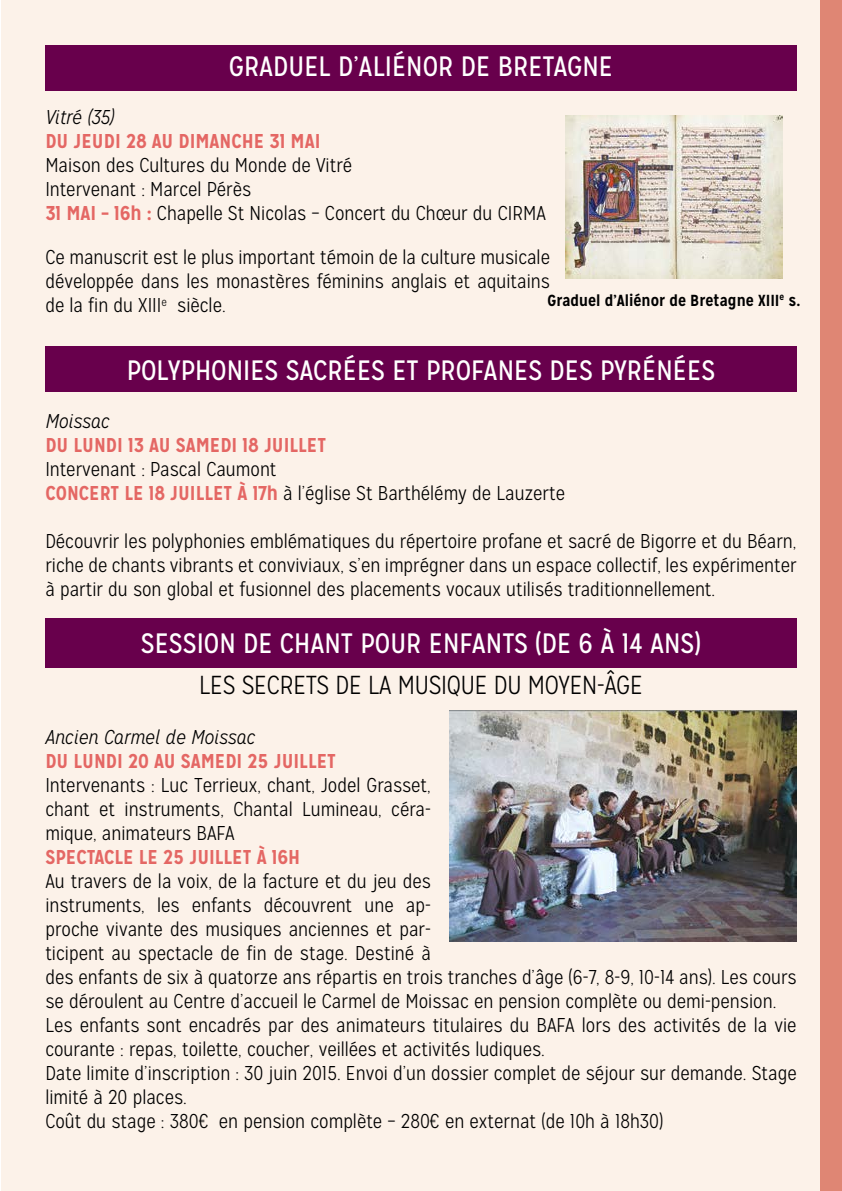
<style>
.page{position:relative;width:842px;height:1191px;background:#fff}
.page>*{position:absolute;margin:0;border:0;box-sizing:border-box;transform-origin:0 0}
.t1{font:28px "Mission Gothic";color:#fff}
.t2{font:300 26px "Mission Gothic";letter-spacing:-.01em;color:#000}
.t3{font:300 20px/24px "Mission Gothic";color:#000}
.t4{font:700 20px "Mission Gothic";color:#e46764}
.t5{font:italic 300 20px "Mission Gothic";color:#000}
.t6{font:700 16px "Mission Gothic";color:#000}
.s1{font-weight:700;color:#e46764}
</style>
<div class="page">
<div style="left:1px;top:0;width:841px;height:1191px;background:#fcf2e9"></div>
<div style="left:45px;top:45px;width:752px;height:46px;background:#68004c"></div>
<div style="left:45px;top:346px;width:752px;height:45px;background:#68004c"></div>
<div style="left:45px;top:617px;width:752px;height:50px;background:#68004c"></div>
<div style="left:820px;top:0;width:22px;height:1191px;background:#df8674"></div>
<img style="left:449px;top:710px;width:348px;height:231px">
<img style="left:565px;top:115px;width:217px;height:164px">
<h1 class="t1" style="left:229px;top:50px;width:386px">GRADUEL D’ALIÉNOR DE BRETAGNE</h1>
<p class="t5" style="left:45px;top:106px;width:70px">Vitré (35)</p>
<p class="t4" style="left:45px;top:129px;width:277px">DU JEUDI 28 AU DIMANCHE 31 MAI</p>
<p class="t3" style="left:45px;top:154px;width:502px">Maison des Cultures du Monde de Vitré<br>Intervenant : Marcel Pérès<br><span class="s1">31 MAI – 16h :</span> Chapelle St Nicolas – Concert du Chœur du CIRMA</p>
<p class="t3" style="left:45px;top:246px;width:506px;text-align:justify">Ce manuscrit est le plus important témoin de la culture musicale développée dans les monastères féminins anglais et aquitains de la fin du XIII<sup>e</sup> siècle.</p>
<p class="t6" style="left:548px;top:290px;width:254px">Graduel d’Aliénor de Bretagne XIII<sup>e</sup> s.</p>
<h1 class="t1" style="left:127px;top:353px;width:590px">POLYPHONIES SACRÉES ET PROFANES DES PYRÉNÉES</h1>
<p class="t5" style="left:45px;top:409px;width:66px">Moissac</p>
<p class="t4" style="left:45px;top:432px;width:282px">DU LUNDI 13 AU SAMEDI 18 JUILLET</p>
<p class="t3" style="left:45px;top:457px;width:521px">Intervenant : Pascal Caumont<br><span class="s1">CONCERT LE 18 JUILLET À 17h</span> à l’église St Barthélémy de Lauzerte</p>
<p class="t3" style="left:45px;top:529px;width:753px;text-align:justify">Découvrir les polyphonies emblématiques du répertoire profane et sacré de Bigorre et du Béarn, riche de chants vibrants et conviviaux, s’en imprégner dans un espace collectif, les expérimenter à partir du son global et fusionnel des placements vocaux utilisés traditionnellement.</p>
<h1 class="t1" style="left:141px;top:627px;width:562px">SESSION DE CHANT POUR ENFANTS (DE 6 À 14 ANS)</h1>
<h2 class="t2" style="left:199px;top:669px;width:445px">LES SECRETS DE LA MUSIQUE DU MOYEN-ÂGE</h2>
<p class="t5" style="left:45px;top:725px;width:211px">Ancien Carmel de Moissac</p>
<p class="t4" style="left:45px;top:748px;width:292px">DU LUNDI 20 AU SAMEDI 25 JUILLET</p>
<p class="t3" style="left:45px;top:773px;width:387px;text-align:justify">Intervenants : Luc Terrieux, chant, Jodel Grasset, chant et instruments, Chantal Lumineau, céra&shy;mique, animateurs BAFA</p>
<p class="t4" style="left:45px;top:844px;width:256px">SPECTACLE LE 25 JUILLET À 16H</p>
<p class="t3" style="left:45px;top:869px;width:753px">Au travers de la voix, de la facture et du jeu des<br>instruments, les enfants découvrent une ap-<br>proche vivante des musiques anciennes et par-<br>ticipent au spectacle de fin de stage. Destiné à<br>des enfants de six à quatorze ans répartis en trois tranches d’âge (6-7, 8-9, 10-14 ans). Les cours se déroulent au Centre d’accueil le Carmel de Moissac en pension complète ou demi-pension.<br>Les enfants sont encadrés par des animateurs titulaires du BAFA lors des activités de la vie courante : repas, toilette, coucher, veillées et activités ludiques.<br>Date limite d’inscription : 30 juin 2015. Envoi d’un dossier complet de séjour sur demande. Stage limité à 20 places.<br>Coût du stage : 380€ en pension complète – 280€ en externat (de 10h à 18h30)</p>
</div>
